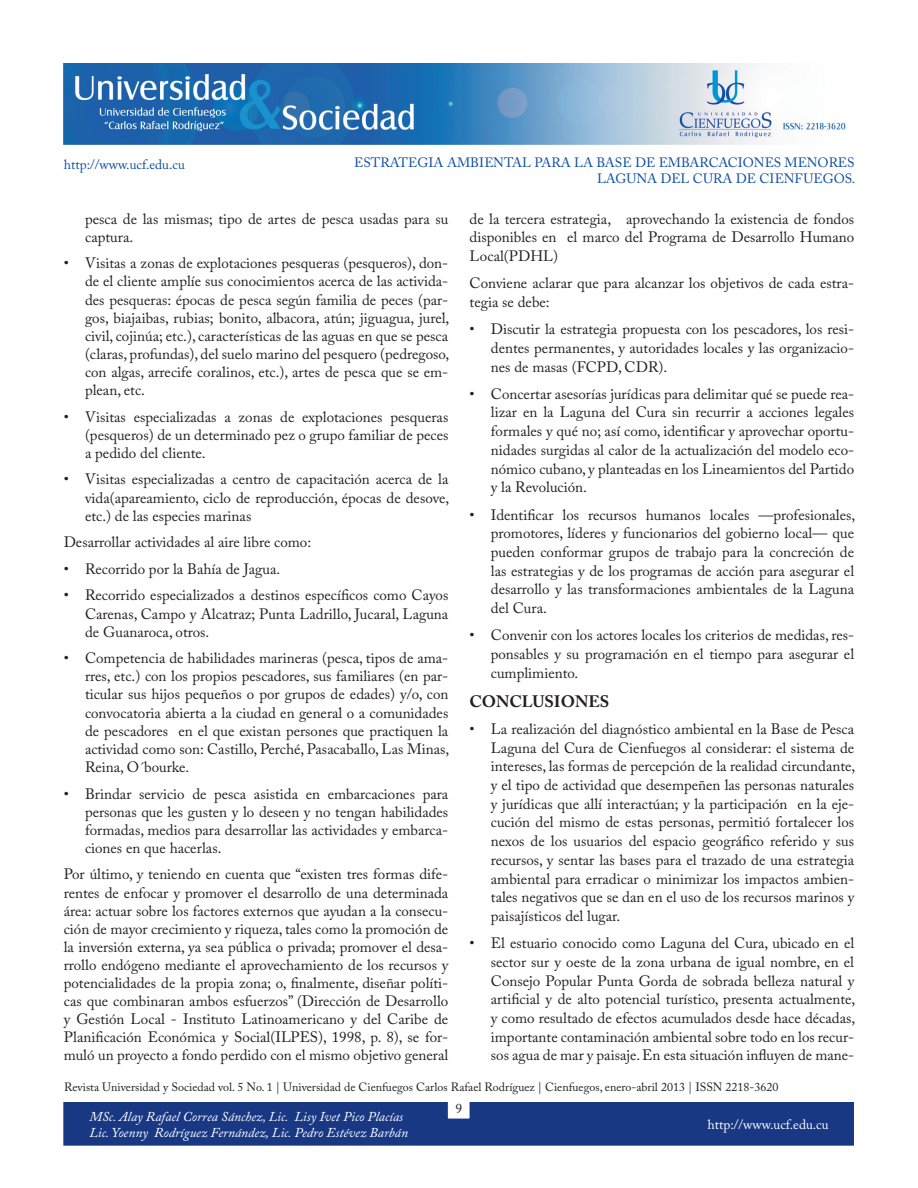
<style>
.page{position:relative;width:918px;height:1188px;background:#fff}
.page>*{position:absolute;margin:0;border:0;box-sizing:border-box;transform-origin:0 0}
.subtítulos{font:700 16.5px "Adobe Caslon Pro";color:#231f20}
.aspectos_general{font:15px/18.1px "Adobe Caslon Pro";color:#231f20;text-align:justify}
.texto{font:15px/18.1px "Adobe Caslon Pro";color:#231f20;text-align:justify}
.texto_puntos{font:15px/18.8px "Adobe Caslon Pro";color:#231f20;text-align:justify}
.t1{font:italic 13.5px/16.2px "Adobe Caslon Pro";color:#fff}
.t2{font:13.5px/16.2px "Adobe Caslon Pro";color:#0d4da1;text-align:right}
.t3{font:13.5px "Adobe Caslon Pro";color:#fff}
.t4{font:13.5px "Adobe Caslon Pro";color:#231f20}
.t5{font:12px "Adobe Caslon Pro";color:#231f20}
</style>
<div class="page">
<img style="left:64px;top:64px;width:782px;height:80px">
<div style="left:64px;top:1103px;width:790px;height:42px;background:#183884"></div>
<p class="t2" style="left:64px;top:156px;width:123px">http://www.ucf.edu.cu</p>
<p class="t2" style="left:354px;top:154px;width:503px">ESTRATEGIA AMBIENTAL PARA LA BASE DE EMBARCACIONES MENORES<br>LAGUNA DEL CURA DE CIENFUEGOS.</p>
<p class="aspectos_general" style="left:85px;top:209px;width:365px">pesca de las mismas; tipo de artes de pesca usadas para su captura.</p>
<p class="aspectos_general" style="left:85px;top:254px;width:366px;text-indent:-21px">• Visitas a zonas de explotaciones pesqueras (pesqueros), don&shy;de el cliente amplíe sus conocimientos acerca de las activida&shy;des pesqueras: épocas de pesca según familia de peces (par&shy;gos, biajaibas, rubias; bonito, albacora, atún; jiguagua, jurel, civil, cojinúa; etc.), características de las aguas en que se pesca (claras, profundas), del suelo marino del pesquero (pedregoso, con algas, arrecife coralinos, etc.), artes de pesca que se em&shy;plean, etc.</p>
<p class="aspectos_general" style="left:85px;top:407px;width:365px;text-indent:-21px">• Visitas especializadas a zonas de explotaciones pesqueras (pesqueros) de un determinado pez o grupo familiar de peces a pedido del cliente.</p>
<p class="aspectos_general" style="left:85px;top:470px;width:366px;text-indent:-21px">• Visitas especializadas a centro de capacitación acerca de la vida(apareamiento, ciclo de reproducción, épocas de desove, etc.) de las especies marinas</p>
<p class="texto" style="left:64px;top:533px;width:249px">Desarrollar actividades al aire libre como:</p>
<p class="aspectos_general" style="left:64px;top:560px;width:218px">• Recorrido por la Bahía de Jagua.</p>
<p class="aspectos_general" style="left:85px;top:586px;width:365px;text-indent:-21px">• Recorrido especializados a destinos específicos como Cayos Carenas, Campo y Alcatraz; Punta Ladrillo, Jucaral, Laguna de Guanaroca, otros.</p>
<p class="aspectos_general" style="left:85px;top:649px;width:366px;text-indent:-21px">• Competencia de habilidades marineras (pesca, tipos de ama&shy;rres, etc.) con los propios pescadores, sus familiares (en par&shy;ticular sus hijos pequeños o por grupos de edades) y/o, con convocatoria abierta a la ciudad en general o a comunidades de pescadores en el que existan persones que practiquen la actividad como son: Castillo, Perché, Pasacaballo, Las Minas, Reina, O´bourke.</p>
<p class="aspectos_general" style="left:85px;top:784px;width:365px;text-indent:-21px">• Brindar servicio de pesca asistida en embarcaciones para personas que les gusten y lo deseen y no tengan habilidades formadas, medios para desarrollar las actividades y embarca&shy;ciones en que hacerlas.</p>
<p class="texto" style="left:64px;top:865px;width:386px">Por último, y teniendo en cuenta que “existen tres formas dife&shy;rentes de enfocar y promover el desarrollo de una determinada área: actuar sobre los factores externos que ayudan a la consecu&shy;ción de mayor crecimiento y riqueza, tales como la promoción de la inversión externa, ya sea pública o privada; promover el desa&shy;rrollo endógeno mediante el aprovechamiento de los recursos y potencialidades de la propia zona; o, finalmente, diseñar políti&shy;cas que combinaran ambos esfuerzos” (Dirección de Desarrollo y Gestión Local - Instituto Latinoamericano y del Caribe de Planificación Económica y Social(ILPES), 1998, p. 8), se for&shy;muló un proyecto a fondo perdido con el mismo objetivo general</p>
<p class="texto" style="left:470px;top:209px;width:386px;line-height:18.8px">de la tercera estrategia, aprovechando la existencia de fondos disponibles en el marco del Programa de Desarrollo Humano Local(PDHL)</p>
<p class="texto" style="left:470px;top:274px;width:386px;line-height:18.8px">Conviene aclarar que para alcanzar los objetivos de cada estra&shy;tegia se debe:</p>
<p class="texto_puntos" style="left:491px;top:320px;width:365px;text-indent:-21px">• Discutir la estrategia propuesta con los pescadores, los resi&shy;dentes permanentes, y autoridades locales y las organizacio&shy;nes de masas (FCPD, CDR).</p>
<p class="texto_puntos" style="left:491px;top:384px;width:365px;text-indent:-21px">• Concertar asesorías jurídicas para delimitar qué se puede rea&shy;lizar en la Laguna del Cura sin recurrir a acciones legales formales y qué no; así como, identificar y aprovechar oportu&shy;nidades surgidas al calor de la actualización del modelo eco&shy;nómico cubano, y planteadas en los Lineamientos del Partido y la Revolución.</p>
<p class="texto_puntos" style="left:491px;top:505px;width:366px;text-indent:-21px">• Identificar los recursos humanos locales —profesionales, promotores, líderes y funcionarios del gobierno local— que pueden conformar grupos de trabajo para la concreción de las estrategias y de los programas de acción para asegurar el desarrollo y las transformaciones ambientales de la Laguna del Cura.</p>
<p class="texto_puntos" style="left:491px;top:626px;width:365px;text-indent:-21px">• Convenir con los actores locales los criterios de medidas, res&shy;ponsables y su programación en el tiempo para asegurar el cumplimiento.</p>
<p class="subtítulos" style="left:470px;top:691px;width:141px">CONCLUSIONES</p>
<p class="aspectos_general" style="left:491px;top:719px;width:366px;line-height:18.8px;text-indent:-21px">• La realización del diagnóstico ambiental en la Base de Pesca Laguna del Cura de Cienfuegos al considerar: el sistema de intereses, las formas de percepción de la realidad circundante, y el tipo de actividad que desempeñen las personas naturales y jurídicas que allí interactúan; y la participación en la eje&shy;cución del mismo de estas personas, permitió fortalecer los nexos de los usuarios del espacio geográfico referido y sus recursos, y sentar las bases para el trazado de una estrategia ambiental para erradicar o minimizar los impactos ambien&shy;tales negativos que se dan en el uso de los recursos marinos y paisajísticos del lugar.</p>
<p class="aspectos_general" style="left:491px;top:934px;width:366px;line-height:18.8px;text-indent:-21px">• El estuario conocido como Laguna del Cura, ubicado en el sector sur y oeste de la zona urbana de igual nombre, en el Consejo Popular Punta Gorda de sobrada belleza natural y artificial y de alto potencial turístico, presenta actualmente, y como resultado de efectos acumulados desde hace décadas, importante contaminación ambiental sobre todo en los recur&shy;sos agua de mar y paisaje. En esta situación influyen de mane-</p>
<p class="t5" style="left:64px;top:1079px;width:716px">Revista Universidad y Sociedad vol. 5 No. 1 | Universidad de Cienfuegos Carlos Rafael Rodríguez | Cienfuegos, enero-abril 2013 | ISSN 2218-3620</p>
<p class="t4" style="left:456px;top:1100px;width:8px">9</p>
<p class="t1" style="left:90px;top:1108px;width:320px">MSc. Alay Rafael Correa Sánchez, Lic. Lisy Ivet Pico Placías<br>Lic. Yoenny Rodríguez Fernández, Lic. Pedro Estévez Barbán</p>
<p class="t3" style="left:708px;top:1117px;width:123px">http://www.ucf.edu.cu</p>
</div>
